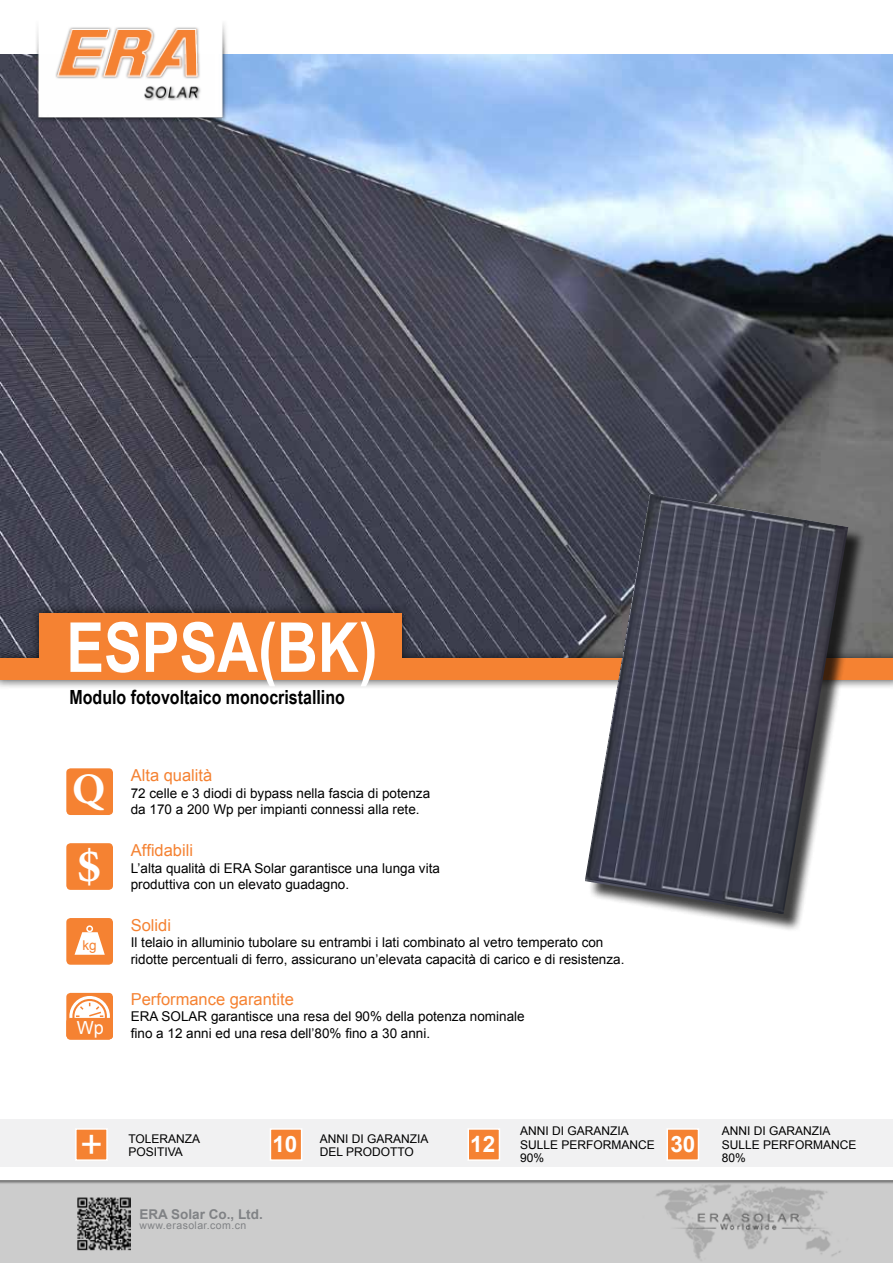
<style>
.page{position:relative;width:893px;height:1263px;background:#fff}
.page>*{position:absolute;margin:0;border:0;box-sizing:border-box;transform-origin:0 0}
.t1{font:700 69px "Arial Narrow";color:#fff}
.t2{font:700 49.5px "Minion Pro";color:#fff}
.t3{font:700 43.5px "Minion Pro";color:#fff}
.t4{font:39px "Arial";color:#fff}
.t5{font:700 22.5px "Arial";color:#fff}
.t6{font:700 19.5px "Arial Narrow";color:#000}
.t7{font:18px "Arial";color:#fff}
.t8{font:16.5px "Arial";color:#f58232}
.t9{font:13.5px/16.5px "Arial";color:#000}
.t10{font:700 13.5px "Arial";color:#808285}
.t11{font:13.5px "Arial";color:#f58232}
.t12{font:12px "Arial";color:#000}
.t13{font:10.5px "Arial";letter-spacing:.04em;color:#808285}
</style>
<div class="page">
<img style="left:0;top:1180px;width:893px;height:83px">
<img style="left:0;top:54px;width:893px;height:549px">
<div style="left:0;top:603px;width:893px;height:87px;background:#000;opacity:.75"></div>
<div style="left:0;top:658px;width:893px;height:22px;background:#f58232"></div>
<div style="left:39px;top:613px;width:363px;height:47px;background:#f58232"></div>
<div style="left:0;top:1119px;width:893px;height:47px;background:#f1f1f2"></div>
<div style="left:75px;top:1128px;width:33px;height:33px;background:#f58232;border:2px solid #fff"></div>
<div style="left:270px;top:1128px;width:32px;height:33px;background:#f58232;border:2px solid #fff"></div>
<div style="left:467px;top:1128px;width:33px;height:33px;background:#f58232;border:2px solid #fff"></div>
<div style="left:666px;top:1128px;width:33px;height:33px;background:#f58232;border:2px solid #fff"></div>
<svg style="left:66px;top:993px;width:47px;height:46px"></svg>
<svg style="left:74px;top:1001px;width:31px;height:30px"></svg>
<div style="left:69px;top:996px;width:41px;height:40px;border:3px solid #fff;border-radius:50%"></div>
<svg style="left:76px;top:1003px;width:27px;height:15px"></svg>
<div style="left:66px;top:1018px;width:47px;height:21px;background:#f58232;border-radius:4px"></div>
<div style="left:66px;top:768px;width:47px;height:47px;background:#f58232;border-radius:4px"></div>
<div style="left:66px;top:843px;width:47px;height:47px;background:#f58232;border-radius:4px"></div>
<div style="left:66px;top:918px;width:47px;height:47px;background:#f58232;border-radius:4px"></div>
<svg style="left:75px;top:932px;width:30px;height:23px"></svg>
<div style="left:86px;top:925px;width:7px;height:7px;border:2px solid #fff;border-radius:50%"></div>
<img style="left:24px;top:23px;width:226px;height:105px">
<div style="left:588px;top:496px;width:278px;height:436px;background:#000;opacity:.75"></div>
<img style="left:585px;top:494px;width:263px;height:420px">
<img style="left:77px;top:1196px;width:53px;height:54px">
<h1 class="t1" style="left:66px;top:595px;width:313px">ESPSA(BK)</h1>
<h3 class="t6" style="left:70px;top:683px;width:277px">Modulo fotovoltaico monocristallino</h3>
<h3 class="t3" style="left:72px;top:759px;width:34px">Q</h3>
<h2 class="t2" style="left:77px;top:831px;width:26px">$</h2>
<p class="t11" style="left:83px;top:936px;width:16px">kg</p>
<h3 class="t7" style="left:77px;top:1016px;width:29px">Wp</h3>
<p class="t8" style="left:131px;top:765px;width:83px">Alta qualità</p>
<p class="t9" style="left:131px;top:785px;width:301px">72 celle e 3 diodi di bypass nella fascia di potenza da 170 a 200 Wp per impianti connessi alla rete.</p>
<p class="t8" style="left:131px;top:839px;width:64px">Affidabili</p>
<p class="t9" style="left:131px;top:860px;width:311px">L’alta qualità di ERA Solar garantisce una lunga vita produttiva con un elevato guadagno.</p>
<p class="t8" style="left:131px;top:914px;width:42px">Solidi</p>
<p class="t9" style="left:131px;top:934px;width:495px">Il telaio in alluminio tubolare su entrambi i lati combinato al vetro temperato con ridotte percentuali di ferro, assicurano un’elevata capacità di carico e di resistenza.</p>
<p class="t8" style="left:131px;top:988px;width:165px">Performance garantite</p>
<p class="t9" style="left:131px;top:1008px;width:395px">ERA SOLAR garantisce una resa del 90% della potenza nominale fino a 12 anni ed una resa dell’80% fino a 30 anni.</p>
<p class="t12" style="left:520px;top:1123px;width:66px">Anni di gara</p>
<p class="t12" style="left:601px;top:1123px;width:28px">nzia</p>
<p class="t12" style="left:520px;top:1137px;width:25px">sulle</p>
<p class="t12" style="left:561px;top:1137px;width:9px">per</p>
<p class="t12" style="left:586px;top:1137px;width:69px">formance</p>
<p class="t12" style="left:520px;top:1150px;width:26px">90%</p>
<p class="t12" style="left:128px;top:1131px;width:17px">Tolera</p>
<p class="t12" style="left:176px;top:1131px;width:24px">nza</p>
<p class="t12" style="left:128px;top:1144px;width:9px">pos</p>
<p class="t12" style="left:154px;top:1144px;width:29px">itiva</p>
<p class="t12" style="left:320px;top:1131px;width:66px">Anni di gara</p>
<p class="t12" style="left:401px;top:1131px;width:28px">nzia</p>
<p class="t12" style="left:320px;top:1144px;width:36px">del pro</p>
<p class="t12" style="left:372px;top:1144px;width:18px">dotto</p>
<h3 class="t4" style="left:80px;top:1118px;width:24px">+</h3>
<h3 class="t5" style="left:272px;top:1129px;width:27px">10</h3>
<h3 class="t5" style="left:470px;top:1129px;width:27px">12</h3>
<h3 class="t5" style="left:670px;top:1129px;width:27px">30</h3>
<p class="t10" style="left:139px;top:1205px;width:125px">ERA Solar Co., Ltd.</p>
<p class="t13" style="left:139px;top:1219px;width:108px">www.erasolar.com.cn</p>
<p class="t12" style="left:722px;top:1123px;width:66px">Anni di gara</p>
<p class="t12" style="left:803px;top:1123px;width:28px">nzia</p>
<p class="t12" style="left:722px;top:1137px;width:25px">sulle</p>
<p class="t12" style="left:763px;top:1137px;width:9px">per</p>
<p class="t12" style="left:788px;top:1137px;width:69px">formance</p>
<p class="t12" style="left:722px;top:1150px;width:26px">80%</p>
</div>
